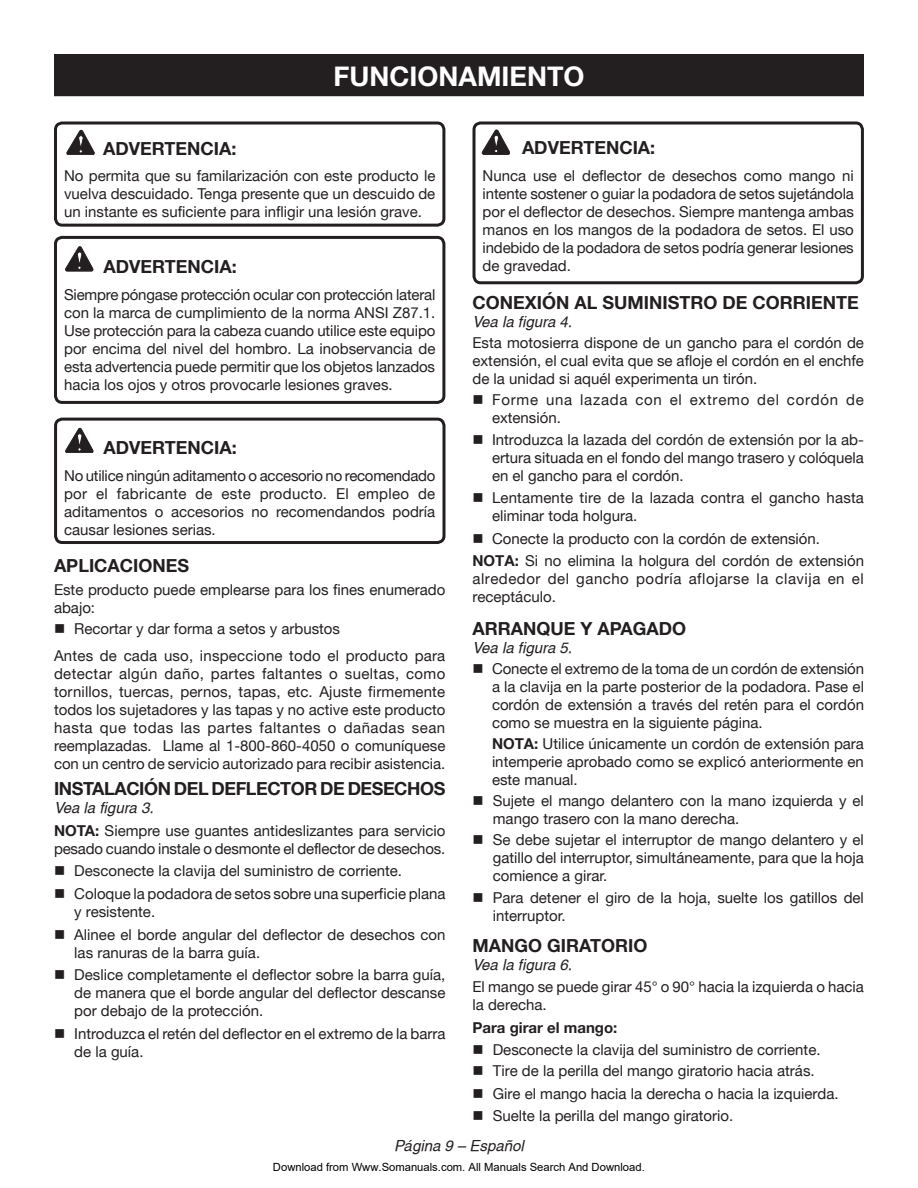
<style>
.page{position:relative;width:918px;height:1188px;background:#fff}
.page>*{position:absolute;margin:0;border:0;box-sizing:border-box;transform-origin:0 0}
.HEADING{font:700 27px "Helvetica Neue";color:#fff}
.Heading_2_w_no_space{font:700 18px "Helvetica Neue";color:#231f20}
.Heading_1__no_space{font:700 18px "Helvetica Neue";color:#231f20}
.Heading_1__no_space-2{font:700 18px "Helvetica Neue";letter-spacing:-.025em;color:#231f20}
.Heading_1{font:700 18px "Helvetica Neue";color:#231f20}
.Body_text{font:15px/18px "Helvetica Neue";color:#231f20;text-align:justify}
.bullet{font:15px/18px "Helvetica Neue";color:#231f20}
.Warning_Text{font:15px/18px "Helvetica Neue";letter-spacing:-.01em;color:#231f20;text-align:justify}
.bullets{font:15px/18px "Helvetica Neue";color:#231f20;text-align:justify}
.bullets-2{font:15px/18px "Helvetica Neue";letter-spacing:.05em;color:#231f20}
.see_figure{font:italic 15px "Helvetica";color:#231f20}
.Body_text-2{font:700 15px "Helvetica Neue";color:#231f20}
.Heading_1__no_space-3{font:italic 15px "Helvetica";color:#231f20}
.See_figure{font:italic 15px "Helvetica";color:#231f20}
.t1{font:11.25px "Arial";color:#000}
.s1{font-weight:700}
</style>
<div class="page">
<div style="left:54px;top:122px;width:391px;height:105px;border:3px solid #231f20;border-radius:7px"></div>
<svg style="left:67px;top:130px;width:27px;height:25px"></svg>
<div style="left:54px;top:236px;width:391px;height:168px;border:3px solid #231f20;border-radius:7px"></div>
<svg style="left:65px;top:247px;width:28px;height:24px"></svg>
<div style="left:472px;top:122px;width:392px;height:162px;border:3px solid #231f20;border-radius:7px"></div>
<svg style="left:482px;top:130px;width:28px;height:24px"></svg>
<div style="left:54px;top:418px;width:391px;height:126px;border:3px solid #231f20;border-radius:7px"></div>
<svg style="left:66px;top:428px;width:27px;height:25px"></svg>
<div style="left:55px;top:55px;width:808px;height:40px;background:#231f20"></div>
<div style="left:54px;top:54px;width:810px;height:42px;border:2px solid #231f20"></div>
<p class="HEADING" style="left:334px;top:59px;width:252px">FUNCIONAMIENTO</p>
<p class="Heading_1__no_space" style="left:103px;top:138px;width:135px">ADVERTENCIA:</p>
<p class="Body_text" style="left:64px;top:166px;width:373px">No permita que su familarización con este producto le vuelva descuidado. Tenga presente que un descuido de un instante es suficiente para infligir una lesión grave.</p>
<p class="Heading_1__no_space" style="left:104px;top:255px;width:135px">ADVERTENCIA:</p>
<p class="Body_text" style="left:64px;top:285px;width:373px">Siempre póngase protección ocular con protección lateral con la marca de cumplimiento de la norma ANSI Z87.1.<br>Use protección para la cabeza cuando utilice este equipo por encima del nivel del hombro. La inobservancia de esta advertencia puede permitir que los objetos lanzados hacia los ojos y otros provocarle lesiones graves.</p>
<p class="Heading_1__no_space" style="left:104px;top:437px;width:135px">ADVERTENCIA:</p>
<p class="Body_text" style="left:64px;top:467px;width:373px">No utilice ningún aditamento o accesorio no recomendado por el fabricante de este producto. El empleo de aditamentos o accesorios no recomendandos podría causar lesiones serias.</p>
<p class="Heading_1" style="left:54px;top:555px;width:137px">APLICACIONES</p>
<p class="Body_text" style="left:54px;top:580px;width:393px">Este producto puede emplearse para los fines enumerado abajo:</p>
<p class="bullet" style="left:54px;top:620px;width:288px">■ Recortar y dar forma a setos y arbustos</p>
<p class="Body_text" style="left:54px;top:647px;width:393px">Antes de cada uso, inspeccione todo el producto para detectar algún daño, partes faltantes o sueltas, como tornillos, tuercas, pernos, tapas, etc. Ajuste firmemente todos los sujetadores y las tapas y no active este producto hasta que todas las partes faltantes o dañadas sean reemplazadas. Llame al 1-800-860-4050 o comuníquese con un centro de servicio autorizado para recibir asistencia.</p>
<p class="Heading_1__no_space-2" style="left:54px;top:778px;width:393px">INSTALACIÓN DEL DEFLECTOR DE DESECHOS</p>
<p class="Heading_1__no_space-3" style="left:54px;top:800px;width:101px">Vea la figura 3.</p>
<p class="Body_text" style="left:54px;top:821px;width:393px"><span class="s1">NOTA:</span> Siempre use guantes antideslizantes para servicio pesado cuando instale o desmonte el deflector de desechos.</p>
<p class="bullet" style="left:54px;top:862px;width:350px">■ Desconecte la clavija del suministro de corriente.</p>
<p class="bullet" style="left:74px;top:884px;width:373px;text-indent:-20px">■ Coloque la podadora de setos sobre una superficie plana y resistente.</p>
<p class="bullet" style="left:74px;top:925px;width:373px;text-indent:-20px">■ Alinee el borde angular del deflector de desechos con las ranuras de la barra guía.</p>
<p class="bullet" style="left:74px;top:965px;width:373px;text-align:justify;text-indent:-20px">■ Deslice completamente el deflector sobre la barra guía, de manera que el borde angular del deflector descanse por debajo de la protección.</p>
<p class="bullet" style="left:74px;top:1024px;width:373px;text-indent:-20px">■ Introduzca el retén del deflector en el extremo de la barra de la guía.</p>
<p class="Heading_1__no_space" style="left:522px;top:136px;width:135px">ADVERTENCIA:</p>
<p class="Warning_Text" style="left:483px;top:166px;width:373px">Nunca use el deflector de desechos como mango ni intente sostener o guiar la podadora de setos sujetándola por el deflector de desechos. Siempre mantenga ambas manos en los mangos de la podadora de setos. El uso indebido de la podadora de setos podría generar lesiones de gravedad.</p>
<p class="Heading_2_w_no_space" style="left:472px;top:291px;width:388px">CONEXIÓN AL SUMINISTRO DE CORRIENTE</p>
<p class="See_figure" style="left:472px;top:313px;width:101px">Vea la figura 4.</p>
<p class="Body_text" style="left:472px;top:334px;width:393px">Esta motosierra dispone de un gancho para el cordón de extensión, el cual evita que se afloje el cordón en el enchfe de la unidad si aquél experimenta un tirón.</p>
<p class="bullets-2" style="left:492px;top:391px;width:373px;text-indent:-20px">■ Forme una lazada con el extremo del cordón de extensión.</p>
<p class="bullets" style="left:492px;top:430px;width:373px;text-indent:-20px">■ Introduzca la lazada del cordón de extensión por la ab&shy;ertura situada en el fondo del mango trasero y colóquela en el gancho para el cordón.</p>
<p class="bullets" style="left:492px;top:489px;width:373px;text-indent:-20px">■ Lentamente tire de la lazada contra el gancho hasta eliminar toda holgura.</p>
<p class="bullets" style="left:472px;top:529px;width:349px">■ Conecte la producto con la cordón de extensión.</p>
<p class="Body_text" style="left:472px;top:552px;width:393px"><span class="s1">NOTA:</span> Si no elimina la holgura del cordón de extensión alrededor del gancho podría aflojarse la clavija en el receptáculo.</p>
<p class="Heading_2_w_no_space" style="left:472px;top:617px;width:215px">ARRANQUE Y APAGADO</p>
<p class="see_figure" style="left:472px;top:639px;width:101px">Vea la figura 5.</p>
<p class="Body_text" style="left:492px;top:659px;width:374px;text-indent:-20px">■ Conecte el extremo de la toma de un cordón de extensión a la clavija en la parte posterior de la podadora. Pase el cordón de extensión a través del retén para el cordón como se muestra en la siguiente página.</p>
<p class="Body_text" style="left:492px;top:734px;width:374px"><span class="s1">NOTA:</span> Utilice únicamente un cordón de extensión para intemperie aprobado como se explicó anteriormente en este manual.</p>
<p class="bullet" style="left:493px;top:792px;width:373px;text-indent:-20px">■ Sujete el mango delantero con la mano izquierda y el mango trasero con la mano derecha.</p>
<p class="bullet" style="left:493px;top:831px;width:373px;text-align:justify;text-indent:-20px">■ Se debe sujetar el interruptor de mango delantero y el gatillo del interruptor, simultáneamente, para que la hoja comience a girar.</p>
<p class="bullet" style="left:493px;top:888px;width:373px;text-indent:-20px">■ Para detener el giro de la hoja, suelte los gatillos del interruptor.</p>
<p class="Heading_2_w_no_space" style="left:472px;top:934px;width:176px">MANGO GIRATORIO</p>
<p class="see_figure" style="left:472px;top:956px;width:101px">Vea la figura 6.</p>
<p class="Body_text" style="left:472px;top:978px;width:393px">El mango se puede girar 45° o 90° hacia la izquierda o hacia la derecha.</p>
<p class="Body_text-2" style="left:472px;top:1018px;width:146px">Para girar el mango:</p>
<p class="bullet" style="left:472px;top:1041px;width:350px">■ Desconecte la clavija del suministro de corriente.</p>
<p class="bullet" style="left:472px;top:1062px;width:344px">■ Tire de la perilla del mango giratorio hacia atrás.</p>
<p class="bullet" style="left:472px;top:1084px;width:368px">■ Gire el mango hacia la derecha o hacia la izquierda.</p>
<p class="bullet" style="left:472px;top:1107px;width:262px">■ Suelte la perilla del mango giratorio.</p>
<p class="see_figure" style="left:394px;top:1137px;width:131px">Página 9 – Español</p>
<p class="t1" style="left:273px;top:1160px;width:373px">Download from Www.Somanuals.com. All Manuals Search And Download.</p>
</div>
